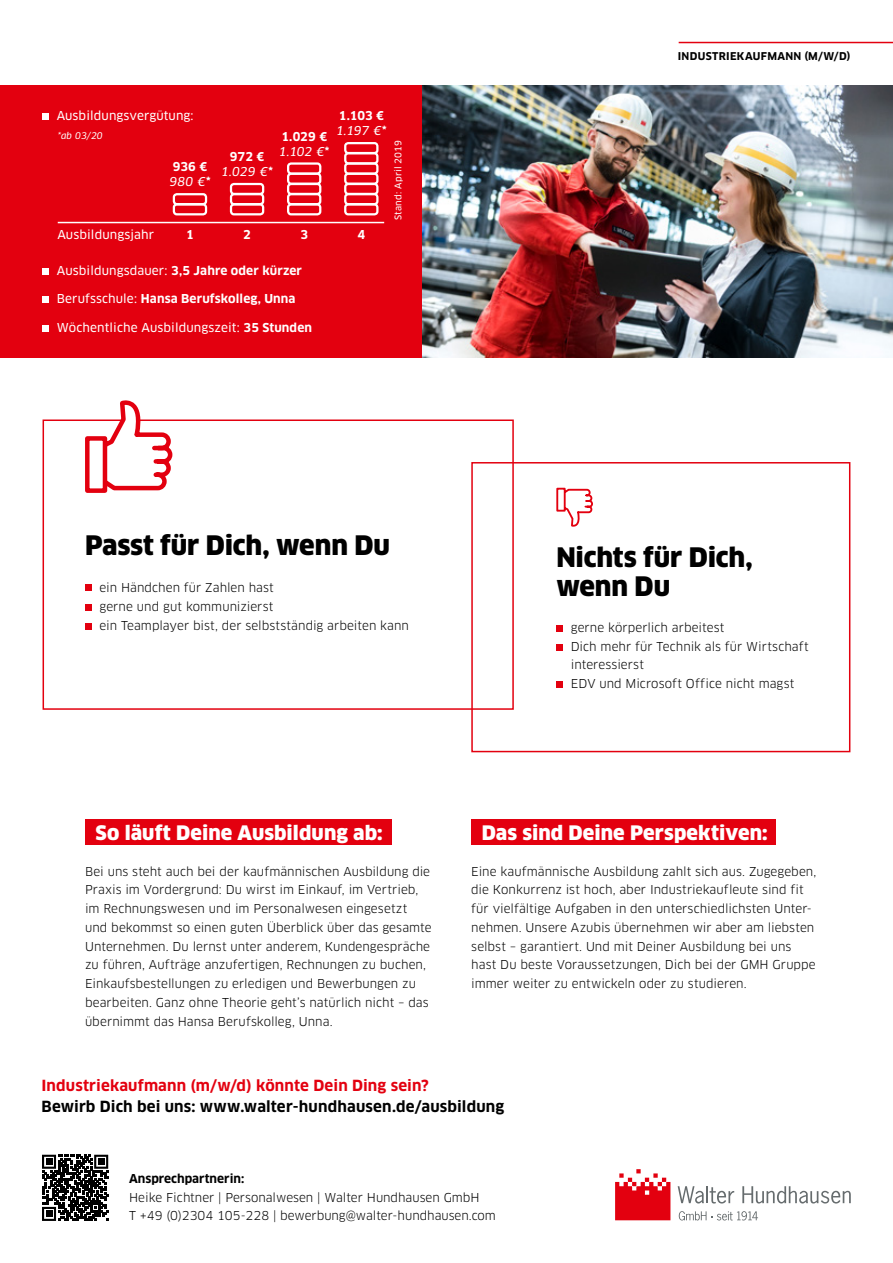
<style>
.page{position:relative;width:893px;height:1263px;background:#fff}
.page>*{position:absolute;margin:0;border:0;box-sizing:border-box;transform-origin:0 0}
.t1{font:900 26.25px/29.2px "Clan OT";letter-spacing:-.005em;color:#000}
.t2{font:900 19.5px "Clan OT";letter-spacing:.005em;color:#fff}
.t3{font:700 15px "Clan OT";letter-spacing:.01em;color:#000}
.t4{font:700 15px "Clan OT";letter-spacing:.01em;color:#e3000f}
.t5{font:12px/18.8px "Clan OT";color:#000}
.t6{font:700 12px "Clan OT";letter-spacing:.01em;color:#fff}
.t7{font:12px "Clan OT News";letter-spacing:.01em;color:#fff}
.t8{font:italic 12px "Clan OT News";letter-spacing:-.015em;color:#fff}
.t9{font:700 12px "Clan OT";color:#000}
.t10{font:700 10.5px "Clan OT";letter-spacing:.03em;color:#000}
.t11{font:9px "Clan OT News";letter-spacing:.03em;color:#fff}
.t12{font:italic 9px "Clan OT News";color:#fff}
.s1{font-family:"Clan OT";font-weight:700;font-style:normal}
.s2{font-family:"Clan OT News";font-weight:400}
.s3{font-family:"Clan OT";font-weight:700}
</style>
<div class="page">
<div style="left:85px;top:819px;width:307px;height:26px;background:#e3000f"></div>
<div style="left:471px;top:819px;width:305px;height:26px;background:#e3000f"></div>
<div style="left:471px;top:462px;width:379px;height:290px;border:2px solid #e3000f"></div>
<div style="left:43px;top:419px;width:471px;height:291px;border:2px solid #e3000f"></div>
<svg style="left:83px;top:400px;width:92px;height:93px"></svg>
<svg style="left:556px;top:487px;width:37px;height:40px"></svg>
<div style="left:0;top:85px;width:422px;height:273px;background:#e3000f"></div>
<hr style="left:679px;top:42px;width:214px;height:1px;background:#e3000f">
<div style="left:43px;top:268px;width:6px;height:7px;background:#fff"></div>
<div style="left:43px;top:296px;width:6px;height:7px;background:#fff"></div>
<div style="left:43px;top:325px;width:6px;height:7px;background:#fff"></div>
<div style="left:85px;top:584px;width:7px;height:7px;background:#e3000f"></div>
<div style="left:85px;top:604px;width:7px;height:7px;background:#e3000f"></div>
<div style="left:85px;top:623px;width:7px;height:7px;background:#e3000f"></div>
<div style="left:556px;top:625px;width:7px;height:7px;background:#e3000f"></div>
<div style="left:556px;top:644px;width:7px;height:6px;background:#e3000f"></div>
<div style="left:556px;top:681px;width:7px;height:7px;background:#e3000f"></div>
<div style="left:43px;top:113px;width:6px;height:7px;background:#fff"></div>
<hr style="left:58px;top:222px;width:326px;height:1px;background:#fff">
<div style="left:173px;top:203px;width:34px;height:12px;border:2px solid #fff;border-radius:3px"></div>
<div style="left:173px;top:193px;width:34px;height:12px;border:2px solid #fff;border-radius:3px"></div>
<div style="left:230px;top:183px;width:34px;height:12px;border:2px solid #fff;border-radius:3px"></div>
<div style="left:230px;top:203px;width:34px;height:12px;border:2px solid #fff;border-radius:3px"></div>
<div style="left:230px;top:193px;width:34px;height:12px;border:2px solid #fff;border-radius:3px"></div>
<div style="left:287px;top:183px;width:34px;height:12px;border:2px solid #fff;border-radius:3px"></div>
<div style="left:287px;top:173px;width:34px;height:12px;border:2px solid #fff;border-radius:3px"></div>
<div style="left:287px;top:162px;width:34px;height:13px;border:2px solid #fff;border-radius:3px"></div>
<div style="left:287px;top:203px;width:34px;height:12px;border:2px solid #fff;border-radius:3px"></div>
<div style="left:287px;top:193px;width:34px;height:12px;border:2px solid #fff;border-radius:3px"></div>
<div style="left:344px;top:183px;width:34px;height:12px;border:2px solid #fff;border-radius:3px"></div>
<div style="left:344px;top:142px;width:34px;height:12px;border:2px solid #fff;border-radius:3px"></div>
<div style="left:344px;top:173px;width:34px;height:12px;border:2px solid #fff;border-radius:3px"></div>
<div style="left:344px;top:162px;width:34px;height:13px;border:2px solid #fff;border-radius:3px"></div>
<div style="left:344px;top:203px;width:34px;height:12px;border:2px solid #fff;border-radius:3px"></div>
<div style="left:344px;top:152px;width:34px;height:12px;border:2px solid #fff;border-radius:3px"></div>
<div style="left:344px;top:193px;width:34px;height:12px;border:2px solid #fff;border-radius:3px"></div>
<svg style="left:42px;top:1155px;width:66px;height:66px"></svg>
<svg style="left:679px;top:1211px;width:79px;height:9px"></svg>
<svg style="left:678px;top:1186px;width:56px;height:17px"></svg>
<svg style="left:742px;top:1186px;width:109px;height:17px"></svg>
<svg style="left:615px;top:1169px;width:55px;height:51px"></svg>
<img style="left:422px;top:85px;width:471px;height:273px">
<p class="t7" style="left:57px;top:109px;width:138px">Ausbildungsvergütung:</p>
<p class="t6" style="left:173px;top:160px;width:36px">936 €</p>
<p class="t8" style="left:169px;top:174px;width:43px">980 €<span class="s1">*</span></p>
<p class="t12" style="left:58px;top:130px;width:46px">*ab 03/20</p>
<p class="t6" style="left:281px;top:129px;width:47px">1.029 €</p>
<p class="t8" style="left:279px;top:144px;width:52px">1.102 €<span class="s1">*</span></p>
<p class="t6" style="left:230px;top:150px;width:36px">972 €</p>
<p class="t8" style="left:221px;top:165px;width:53px">1.029 €<span class="s1">*</span></p>
<p class="t6" style="left:339px;top:109px;width:46px">1.103 €</p>
<p class="t8" style="left:336px;top:124px;width:52px">1.197 €<span class="s1">*</span></p>
<p class="t11" style="left:393px;top:220px;width:82px;rotate:-90deg">Stand: April 2019</p>
<p class="t7" style="left:57px;top:227px;width:98px">Ausbildungsjahr</p>
<p class="t6" style="left:186px;top:227px;width:9px">1</p>
<p class="t6" style="left:243px;top:227px;width:9px">2</p>
<p class="t6" style="left:300px;top:227px;width:9px">3</p>
<p class="t6" style="left:357px;top:227px;width:9px">4</p>
<p class="t6" style="left:57px;top:263px;width:247px"><span class="s2">Ausbildungsdauer:</span> 3,5 Jahre oder kürzer</p>
<p class="t6" style="left:57px;top:292px;width:240px"><span class="s2">Berufsschule:</span> Hansa Berufskolleg, Unna</p>
<p class="t7" style="left:57px;top:320px;width:257px">Wöchentliche Ausbildungszeit: <span class="s3">35 Stunden</span></p>
<h1 class="t1" style="left:85px;top:531px;width:306px">Passt für Dich, wenn Du</h1>
<p class="t5" style="left:100px;top:578px;width:311px">ein Händchen für Zahlen hast<br>gerne und gut kommunizierst<br>ein Teamplayer bist, der selbstständig arbeiten kann</p>
<p class="t10" style="left:678px;top:50px;width:174px">INDUSTRIEKAUFMANN (M/W/D)</p>
<h1 class="t1" style="left:556px;top:542px;width:198px">Nichts für Dich, wenn Du</h1>
<p class="t5" style="left:571px;top:618px;width:239px">gerne körperlich arbeitest<br>Dich mehr für Technik als für Wirtschaft interessierst<br>EDV und Microsoft Office nicht magst</p>
<h2 class="t2" style="left:96px;top:821px;width:289px">So läuft Deine Ausbildung ab:</h2>
<h2 class="t2" style="left:482px;top:821px;width:288px">Das sind Deine Perspektiven:</h2>
<p class="t5" style="left:85px;top:862px;width:348px">Bei uns steht auch bei der kaufmännischen Ausbildung die Praxis im Vordergrund: Du wirst im Einkauf, im Vertrieb, im Rechnungswesen und im Personalwesen eingesetzt und bekommst so einen guten Überblick über das gesamte Unternehmen. Du lernst unter anderem, Kundengespräche zu führen, Aufträge anzufertigen, Rechnungen zu buchen, Einkaufsbestellungen zu erledigen und Bewerbungen zu bearbeiten. Ganz ohne Theorie geht’s natürlich nicht – das übernimmt das Hansa Berufskolleg, Unna.</p>
<p class="t5" style="left:471px;top:862px;width:347px">Eine kaufmännische Ausbildung zahlt sich aus. Zugegeben, die Konkurrenz ist hoch, aber Industriekaufleute sind fit für vielfältige Aufgaben in den unterschiedlichsten Unter&shy;nehmen. Unsere Azubis übernehmen wir aber am liebsten selbst – garantiert. Und mit Deiner Ausbildung bei uns hast Du beste Voraussetzungen, Dich bei der GMH Gruppe immer weiter zu entwickeln oder zu studieren.</p>
<p class="t4" style="left:41px;top:1077px;width:389px">Industriekaufmann (m/w/d) könnte Dein Ding sein?</p>
<p class="t3" style="left:41px;top:1098px;width:464px">Bewirb Dich bei uns: www.walter-hundhausen.de/ausbildung</p>
<p class="t9" style="left:129px;top:1171px;width:117px">Ansprechpartnerin:</p>
<p class="t5" style="left:129px;top:1188px;width:368px">Heike Fichtner | Personalwesen | Walter Hundhausen GmbH<br>T +49 (0)2304 105-228 | bewerbung@walter-hundhausen.com</p>
</div>
